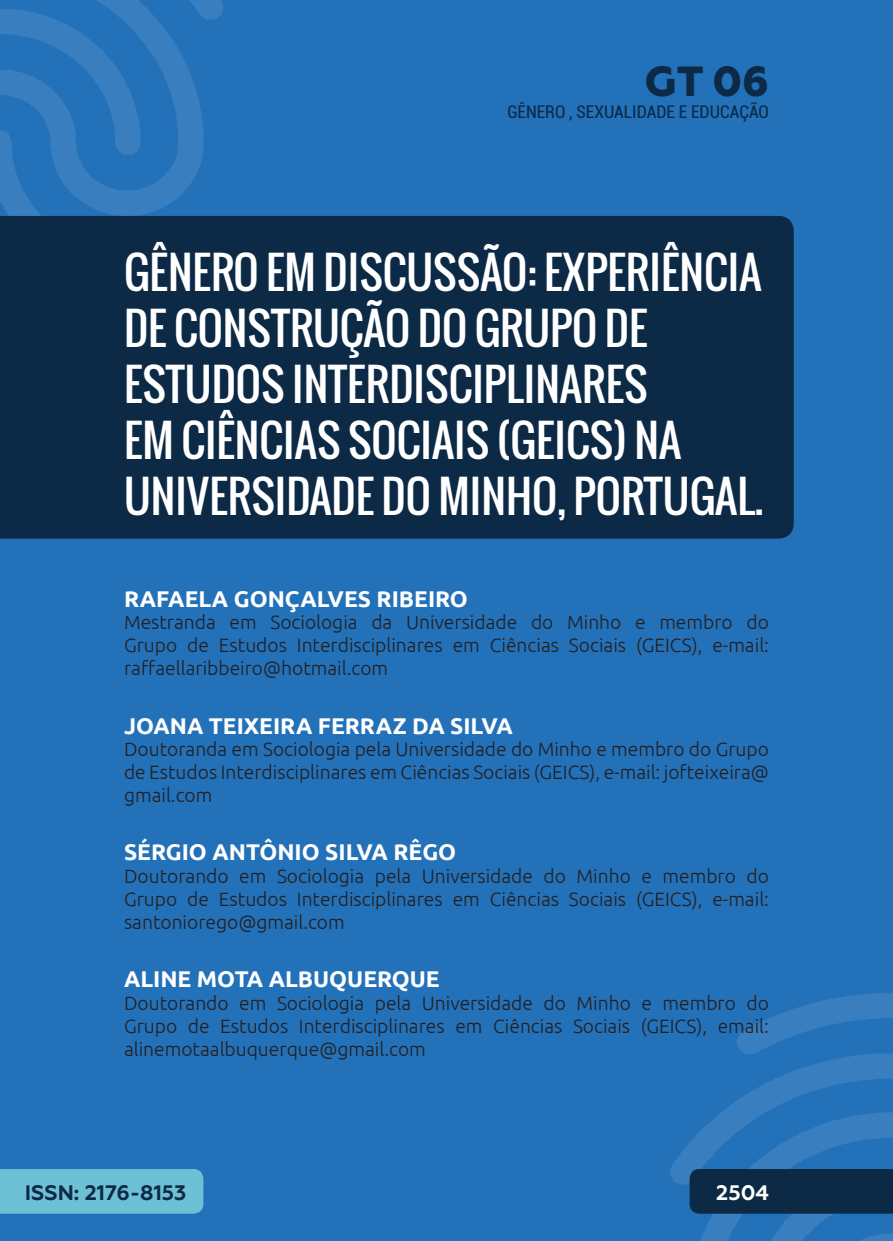
<style>
.page{position:relative;width:893px;height:1241px;background:#fff}
.page>*{position:absolute;margin:0;border:0;box-sizing:border-box;transform-origin:0 0}
._0_TÍTULO{font:43.75px/56px "Oswald";color:#fff}
.t1{font:800 42px "Geometria";color:#0c2a46}
._1_AUTOR{font:700 22.75px "Ubuntu";color:#fff}
.t2{font:700 21px "Geometria";color:#0c2a46}
.t3{font:700 21px "Geometria";color:#fff}
._2_FORMACAO{font:300 19.25px/22.8px "Ubuntu";color:#231f20;text-align:justify}
.t4{font:condensed 17.5px "Roboto";color:#0c2a46}
</style>
<div class="page">
<div style="left:0;top:0;width:893px;height:1240px;background:#2371b9"></div>
<svg style="left:0;top:0;width:223px;height:216px"></svg>
<div style="left:0;top:216px;width:794px;height:322px;background:#0c2a46"></div>
<svg style="left:670px;top:993px;width:223px;height:247px"></svg>
<div style="left:0;top:1169px;width:203px;height:44px;background:#6ec0d5"></div>
<h2 class="t1" style="left:644px;top:56px;width:126px">GT 06</h2>
<p class="t4" style="left:507px;top:100px;width:263px">GÊNERO , SEXUALIDADE E EDUCAÇÃO</p>
<p class="_0_TÍTULO" style="left:124px;top:244px;width:641px">GÊNERO EM DISCUSSÃO: EXPERIÊNCIA<br>DE CONSTRUÇÃO DO GRUPO DE<br>ESTUDOS INTERDISCIPLINARES<br>EM CIÊNCIAS SOCIAIS (GEICS) NA<br>UNIVERSIDADE DO MINHO, PORTUGAL.</p>
<p class="_1_AUTOR" style="left:124px;top:584px;width:345px">RAFAELA GONÇALVES RIBEIRO</p>
<p class="_2_FORMACAO" style="left:124px;top:610px;width:646px">Mestranda em Sociologia da Universidade do Minho e membro do Grupo de Estudos Interdisciplinares em Ciências Sociais (GEICS), e-mail: raffaellaribbeiro@hotmail.com</p>
<p class="_1_AUTOR" style="left:124px;top:711px;width:390px">JOANA TEIXEIRA FERRAZ DA SILVA</p>
<p class="_2_FORMACAO" style="left:124px;top:737px;width:646px">Doutoranda em Sociologia pela Universidade do Minho e membro do Grupo de Estudos Interdisciplinares em Ciências Sociais (GEICS), e-mail: jofteixeira@ gmail.com</p>
<p class="_1_AUTOR" style="left:124px;top:838px;width:334px">SÉRGIO ANTÔNIO SILVA RÊGO</p>
<p class="_2_FORMACAO" style="left:124px;top:864px;width:646px">Doutorando em Sociologia pela Universidade do Minho e membro do Grupo de Estudos Interdisciplinares em Ciências Sociais (GEICS), e-mail: santoniorego@gmail.com</p>
<p class="_1_AUTOR" style="left:124px;top:965px;width:317px">ALINE MOTA ALBUQUERQUE</p>
<p class="_2_FORMACAO" style="left:124px;top:991px;width:646px">Doutorando em Sociologia pela Universidade do Minho e membro do Grupo de Estudos Interdisciplinares em Ciências Sociais (GEICS), email: alinemotaalbuquerque@gmail.com</p>
<p class="t2" style="left:25px;top:1179px;width:163px">ISSN: 2176-8153</p>
<p class="t3" style="left:716px;top:1179px;width:54px">2504</p>
</div>
